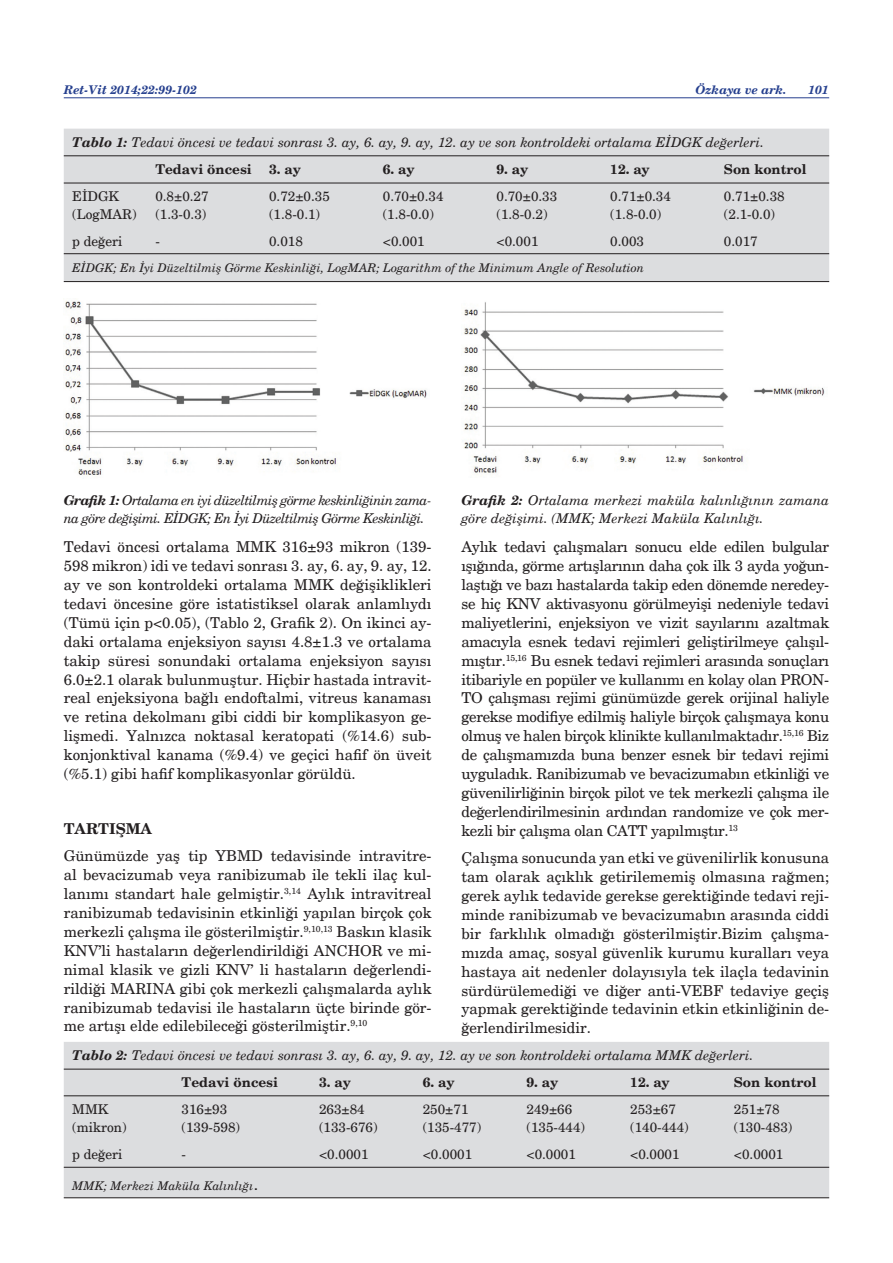
<style>
.page{position:relative;width:893px;height:1263px;background:#fff}
.page>*{position:absolute;margin:0;border:0;box-sizing:border-box;transform-origin:0 0}
.t1{font:15px/18.9px "New Century Schlbk";color:#231f20;text-align:justify}
.t2{font:700 15px "New Century Schlbk";color:#231f20}
.t3{font:13.5px/18px "New Century Schlbk";color:#231f20}
.t4{font:italic 13.5px/27px "New Century Schlbk";color:#231f20}
.t5{font:italic 13.5px/17.2px "New Century Schlbk";letter-spacing:-.04em;color:#231f20}
.t6{font:700 13.5px "New Century Schlbk";color:#231f20}
.t7{font:italic 12px "New Century Schlbk";color:#231f20}
.t8{font:italic 700 12px "New Century Schlbk";color:#253f8e}
.s1{font-weight:700}
.s2{font-weight:700;font-style:normal}
.s3{font-family:"Arial";font-style:normal;font-size:18px}
</style>
<div class="page">
<hr style="left:64px;top:97px;width:765px;height:1px;background:#253f8e">
<img style="left:65px;top:301px;width:362px;height:175px">
<img style="left:463px;top:302px;width:362px;height:173px">
<div style="left:64px;top:1042px;width:765px;height:155px;background:#dcdddf"></div>
<hr style="left:64px;top:1069px;width:765px;height:1px;background:#231f20">
<hr style="left:64px;top:1095px;width:765px;height:1px;background:#231f20">
<hr style="left:64px;top:1167px;width:765px;height:1px;background:#231f20">
<hr style="left:64px;top:1197px;width:765px;height:1px;background:#231f20">
<div style="left:64px;top:129px;width:765px;height:152px;background:#dcdddf"></div>
<hr style="left:64px;top:155px;width:765px;height:1px;background:#231f20">
<hr style="left:64px;top:183px;width:765px;height:1px;background:#231f20">
<hr style="left:64px;top:253px;width:765px;height:1px;background:#231f20">
<hr style="left:64px;top:281px;width:765px;height:1px;background:#231f20">
<p class="t8" style="left:64px;top:82px;width:135px">Ret-Vit 2014;22:99-102</p>
<p class="t8" style="left:695px;top:82px;width:93px">Özkaya ve ark.</p>
<p class="t8" style="left:808px;top:82px;width:22px">101</p>
<p class="t4" style="left:155px;top:129px;width:610px;text-indent:-83px"><span class="s1">Tablo 1:</span> Tedavi öncesi ve tedavi sonrası 3. ay, 6. ay, 9. ay, 12. ay ve son kontroldeki ortalama EİDGK değerleri.<br><span class="s2">Tedavi öncesi</span></p>
<p class="t6" style="left:269px;top:161px;width:33px">3. ay</p>
<p class="t6" style="left:383px;top:161px;width:33px">6. ay</p>
<p class="t6" style="left:497px;top:161px;width:33px">9. ay</p>
<p class="t6" style="left:610px;top:161px;width:41px">12. ay</p>
<p class="t6" style="left:724px;top:161px;width:84px">Son kontrol</p>
<p class="t3" style="left:72px;top:187px;width:66px">EİDGK (LogMAR)</p>
<p class="t3" style="left:155px;top:187px;width:55px">0.8±0.27 (1.3-0.3)</p>
<p class="t3" style="left:269px;top:187px;width:62px">0.72±0.35 (1.8-0.1)</p>
<p class="t3" style="left:383px;top:187px;width:62px">0.70±0.34 (1.8-0.0)</p>
<p class="t3" style="left:497px;top:187px;width:62px">0.70±0.33 (1.8-0.2)</p>
<p class="t3" style="left:610px;top:187px;width:62px">0.71±0.34 (1.8-0.0)</p>
<p class="t3" style="left:724px;top:187px;width:62px">0.71±0.38 (2.1-0.0)</p>
<p class="t3" style="left:72px;top:232px;width:52px">p değeri</p>
<p class="t3" style="left:155px;top:232px;width:6px">-</p>
<p class="t3" style="left:269px;top:232px;width:35px">0.018</p>
<p class="t3" style="left:383px;top:232px;width:43px">&lt;0.001</p>
<p class="t3" style="left:497px;top:232px;width:43px">&lt;0.001</p>
<p class="t3" style="left:610px;top:232px;width:35px">0.003</p>
<p class="t3" style="left:724px;top:232px;width:35px">0.017</p>
<p class="t7" style="left:72px;top:261px;width:573px">EİDGK; En İyi Düzeltilmiş Görme Keskinliği, LogMAR; Logarithm of the Minimum Angle of Resolution</p>
<p class="t5" style="left:64px;top:492px;width:369px"><span class="s1">Grafik 1:</span> Ortalama en iyi düzeltilmiş görme keskinliğinin zama&shy;na göre değişimi. EİDGK; En İyi Düzeltilmiş Görme Keskinliği.</p>
<p class="t4" style="left:461px;top:492px;width:369px;line-height:17.2px"><span class="s1">Grafik 2:</span> Ortalama merkezi maküla kalınlığının zamana göre değişimi. (MMK; Merkezi Maküla Kalınlığı.</p>
<p class="t1" style="left:64px;top:538px;width:369px">Tedavi öncesi ortalama MMK 316±93 mikron (139- 598 mikron) idi ve tedavi sonrası 3. ay, 6. ay, 9. ay, 12. ay ve son kontroldeki ortalama MMK değişiklikleri tedavi öncesine göre istatistiksel olarak anlamlıydı (Tümü için p&lt;0.05), (Tablo 2, Grafik 2). On ikinci ay&shy;daki ortalama enjeksiyon sayısı 4.8±1.3 ve ortalama takip süresi sonundaki ortalama enjeksiyon sayısı 6.0±2.1 olarak bulunmuştur. Hiçbir hastada intravit&shy;real enjeksiyona bağlı endoftalmi, vitreus kanaması ve retina dekolmanı gibi ciddi bir komplikasyon ge&shy;lişmedi. Yalnızca noktasal keratopati (%14.6) sub&shy;konjonktival kanama (%9.4) ve geçici hafif ön üveit (%5.1) gibi hafif komplikasyonlar görüldü.</p>
<p class="t2" style="left:64px;top:819px;width:90px">TARTIŞMA</p>
<p class="t1" style="left:64px;top:847px;width:369px">Günümüzde yaş tip YBMD tedavisinde intravitre&shy;al bevacizumab veya ranibizumab ile tekli ilaç kul&shy;lanımı standart hale gelmiştir.<sup>3,14</sup> Aylık intravitreal ranibizumab tedavisinin etkinliği yapılan birçok çok merkezli çalışma ile gösterilmiştir.<sup>9,10,13</sup> Baskın klasik KNV’li hastaların değerlendirildiği ANCHOR ve mi&shy;nimal klasik ve gizli KNV’ li hastaların değerlendi&shy;rildiği MARINA gibi çok merkezli çalışmalarda aylık ranibizumab tedavisi ile hastaların üçte birinde gör&shy;me artışı elde edilebileceği gösterilmiştir.<sup>9,10</sup></p>
<p class="t1" style="left:461px;top:538px;width:369px">Aylık tedavi çalışmaları sonucu elde edilen bulgular ışığında, görme artışlarının daha çok ilk 3 ayda yoğun&shy;laştığı ve bazı hastalarda takip eden dönemde neredey&shy;se hiç KNV aktivasyonu görülmeyişi nedeniyle tedavi maliyetlerini, enjeksiyon ve vizit sayılarını azaltmak amacıyla esnek tedavi rejimleri geliştirilmeye çalışıl&shy;mıştır.<sup>15,16</sup> Bu esnek tedavi rejimleri arasında sonuçları itibariyle en popüler ve kullanımı en kolay olan PRON-TO çalışması rejimi günümüzde gerek orijinal haliyle gerekse modifiye edilmiş haliyle birçok çalışmaya konu olmuş ve halen birçok klinikte kullanılmaktadır.<sup>15,16</sup> Biz de çalışmamızda buna benzer esnek bir tedavi rejimi uyguladık. Ranibizumab ve bevacizumabın etkinliği ve güvenilirliğinin birçok pilot ve tek merkezli çalışma ile değerlendirilmesinin ardından randomize ve çok mer&shy;kezli bir çalışma olan CATT yapılmıştır.<sup>13</sup></p>
<p class="t1" style="left:461px;top:848px;width:369px">Çalışma sonucunda yan etki ve güvenilirlik konusuna tam olarak açıklık getirilememiş olmasına rağmen; gerek aylık tedavide gerekse gerektiğinde tedavi reji&shy;minde ranibizumab ve bevacizumabın arasında ciddi bir farklılık olmadığı gösterilmiştir.Bizim çalışma&shy;mızda amaç, sosyal güvenlik kurumu kuralları veya hastaya ait nedenler dolayısıyla tek ilaçla tedavinin sürdürülemediği ve diğer anti-VEBF tedaviye geçiş yapmak gerektiğinde tedavinin etkin etkinliğinin de&shy;ğerlendirilmesidir.</p>
<p class="t4" style="left:182px;top:1042px;width:573px;text-indent:-109px"><span class="s1">Tablo 2:</span> Tedavi öncesi ve tedavi sonrası 3. ay, 6. ay, 9. ay, 12. ay ve son kontroldeki ortalama MMK değerleri.<br><span class="s2">Tedavi öncesi</span></p>
<p class="t6" style="left:319px;top:1074px;width:33px">3. ay</p>
<p class="t6" style="left:423px;top:1074px;width:33px">6. ay</p>
<p class="t6" style="left:526px;top:1074px;width:33px">9. ay</p>
<p class="t6" style="left:630px;top:1074px;width:41px">12. ay</p>
<p class="t6" style="left:734px;top:1074px;width:84px">Son kontrol</p>
<p class="t3" style="left:72px;top:1101px;width:56px">MMK (mikron)</p>
<p class="t3" style="left:182px;top:1101px;width:60px">316±93 (139-598)</p>
<p class="t3" style="left:319px;top:1101px;width:60px">263±84 (133-676)</p>
<p class="t3" style="left:423px;top:1101px;width:60px">250±71 (135-477)</p>
<p class="t3" style="left:526px;top:1101px;width:60px">249±66 (135-444)</p>
<p class="t3" style="left:630px;top:1101px;width:60px">253±67 (140-444)</p>
<p class="t3" style="left:734px;top:1101px;width:60px">251±78 (130-483)</p>
<p class="t3" style="left:72px;top:1146px;width:52px">p değeri</p>
<p class="t3" style="left:182px;top:1146px;width:6px">-</p>
<p class="t3" style="left:319px;top:1146px;width:51px">&lt;0.0001</p>
<p class="t3" style="left:423px;top:1146px;width:51px">&lt;0.0001</p>
<p class="t3" style="left:526px;top:1146px;width:51px">&lt;0.0001</p>
<p class="t3" style="left:630px;top:1146px;width:51px">&lt;0.0001</p>
<p class="t3" style="left:734px;top:1146px;width:51px">&lt;0.0001</p>
<p class="t7" style="left:72px;top:1178px;width:188px">MMK; Merkezi Maküla Kalınlığı<span class="s3">.</span></p>
</div>
